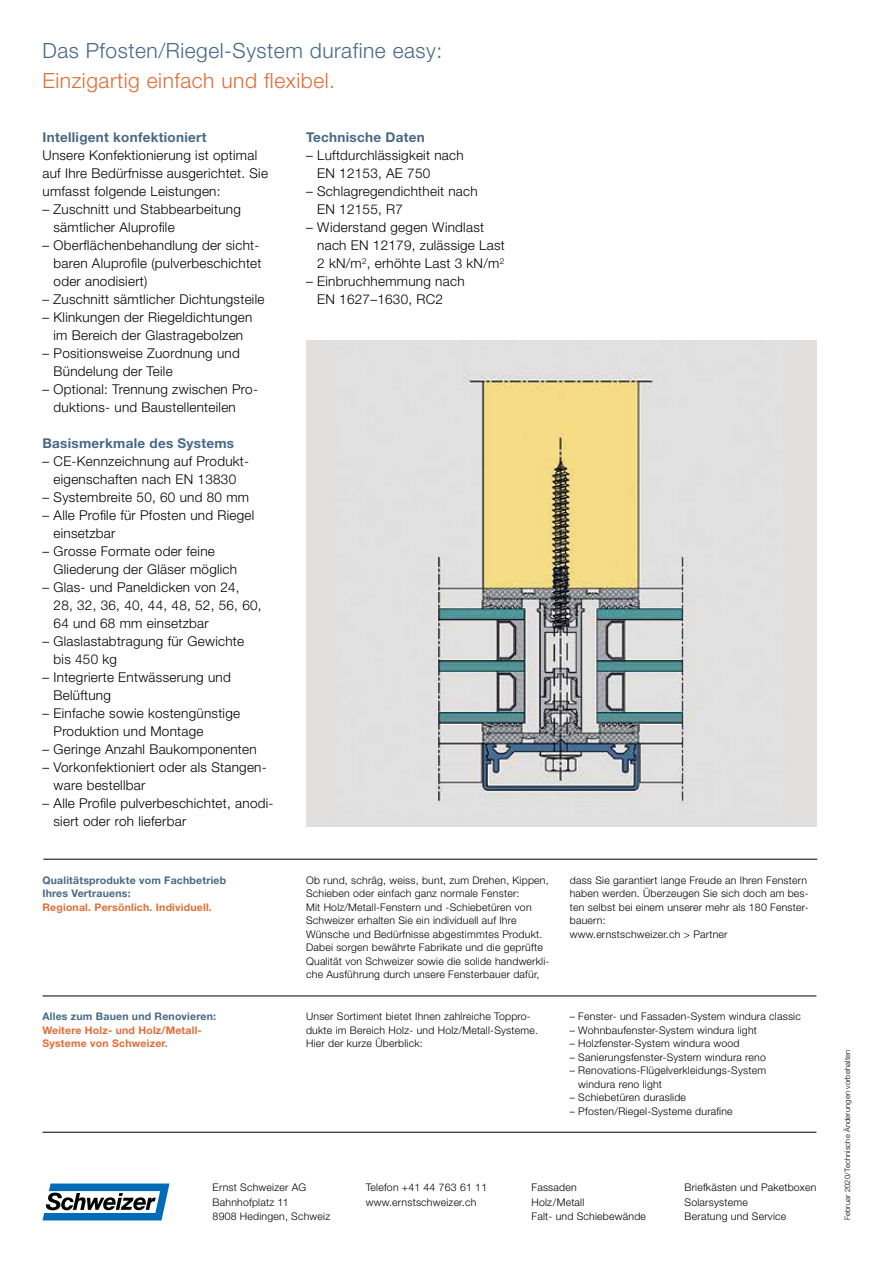
<style>
.page{position:relative;width:893px;height:1263px;background:#fff}
.page>*{position:absolute;margin:0;border:0;box-sizing:border-box;transform-origin:0 0}
.t1{font:300 21px "Helvetica Neue LT Std";letter-spacing:.025em;color:#476886}
.t2{font:300 21px "Helvetica Neue LT Std";letter-spacing:.025em;color:#df6d36}
.t3{font:300 13.5px/18px "Helvetica Neue LT Std";letter-spacing:.02em;color:#000}
.t4{font:700 13.5px "Helvetica Neue LT Std";letter-spacing:.02em;color:#476886}
.t5{font:300 10.5px/13.5px "Helvetica Neue LT Std";letter-spacing:.02em;color:#000}
.t6{font:700 10.5px/13.5px "Helvetica Neue LT Std";letter-spacing:.02em;color:#df6d36}
.t7{font:700 10.5px/13.5px "Helvetica Neue LT Std";letter-spacing:.02em;color:#476886}
.t8{font:300 7.5px "Helvetica Neue LT Std";letter-spacing:.02em;color:#000}
</style>
<div class="page">
<div style="left:306px;top:340px;width:510px;height:486px;background:#e2e0df"></div>
<img style="left:436px;top:373px;width:255px;height:432px">
<svg style="left:43px;top:1183px;width:126px;height:37px"></svg>
<hr style="left:43px;top:996px;width:773px;height:1px;background:#000">
<hr style="left:43px;top:1132px;width:773px;height:1px;background:#000">
<hr style="left:43px;top:859px;width:774px;height:1px;background:#000">
<h1 class="t1" style="left:43px;top:37px;width:401px">Das Pfosten/Riegel-System durafine easy:</h1>
<h1 class="t2" style="left:43px;top:67px;width:294px">Einzigartig einfach und flexibel.</h1>
<p class="t4" style="left:43px;top:129px;width:165px">Intelligent konfektioniert</p>
<p class="t3" style="left:43px;top:146px;width:227px">Unsere Konfektionierung ist optimal auf Ihre Bedürfnisse ausgerichtet. Sie umfasst folgende Leistungen:</p>
<p class="t3" style="left:54px;top:200px;width:189px;text-indent:-11px">– Zuschnitt und Stabbearbeitung sämtlicher Aluprofile</p>
<p class="t3" style="left:54px;top:236px;width:209px;text-indent:-11px">– Oberflächenbehandlung der sicht&shy;baren Aluprofile (pulverbeschichtet oder anodisiert)</p>
<p class="t3" style="left:43px;top:290px;width:223px">– Zuschnitt sämtlicher Dichtungsteile</p>
<p class="t3" style="left:43px;top:308px;width:211px;text-align:center">– Klinkungen der Riegeldichtungen im Bereich der Glastragebolzen</p>
<p class="t3" style="left:54px;top:344px;width:188px;text-indent:-11px">– Positionsweise Zuordnung und<br>Bündelung der Teile</p>
<p class="t3" style="left:54px;top:380px;width:206px;text-indent:-11px">– Optional: Trennung zwischen Pro&shy;duktions- und Baustellenteilen</p>
<p class="t4" style="left:43px;top:435px;width:193px">Basismerkmale des Systems</p>
<p class="t3" style="left:43px;top:452px;width:207px;text-align:center">– CE-Kennzeichnung auf Produkt&shy;eigenschaften nach EN 13830</p>
<p class="t3" style="left:43px;top:488px;width:208px">– Systembreite 50, 60 und 80 mm</p>
<p class="t3" style="left:54px;top:506px;width:202px;text-indent:-11px">– Alle Profile für Pfosten und Riegel einsetzbar</p>
<p class="t3" style="left:54px;top:542px;width:185px;text-indent:-11px">– Grosse Formate oder feine<br>Gliederung der Gläser möglich</p>
<p class="t3" style="left:54px;top:578px;width:210px;text-indent:-11px">– Glas- und Paneldicken von 24,<br>28, 32, 36, 40, 44, 48, 52, 56, 60,<br>64 und 68 mm einsetzbar</p>
<p class="t3" style="left:54px;top:632px;width:192px;text-indent:-11px">– Glaslastabtragung für Gewichte bis 450 kg</p>
<p class="t3" style="left:54px;top:668px;width:179px;text-indent:-11px">– Integrierte Entwässerung und<br>Belüftung</p>
<p class="t3" style="left:54px;top:704px;width:188px;text-indent:-11px">– Einfache sowie kostengünstige<br>Produktion und Montage</p>
<p class="t3" style="left:43px;top:740px;width:216px">– Geringe Anzahl Baukomponenten</p>
<p class="t3" style="left:54px;top:758px;width:215px;text-indent:-11px">– Vorkonfektioniert oder als Stangen&shy;ware bestellbar</p>
<p class="t3" style="left:54px;top:794px;width:222px;text-indent:-11px">– Alle Profile pulverbeschichtet, anodi&shy;siert oder roh lieferbar</p>
<p class="t4" style="left:306px;top:129px;width:120px">Technische Daten</p>
<p class="t3" style="left:317px;top:146px;width:148px;text-indent:-11px">– Luftdurchlässigkeit nach<br>EN 12153, AE 750</p>
<p class="t3" style="left:317px;top:182px;width:162px;text-indent:-11px">– Schlagregendichtheit nach<br>EN 12155, R7</p>
<p class="t3" style="left:317px;top:218px;width:189px;text-indent:-11px">– Widerstand gegen Windlast nach EN 12179, zulässige Last<br>2 kN/m<sup>2</sup>, erhöhte Last 3 kN/m<sup>2</sup></p>
<p class="t3" style="left:317px;top:272px;width:149px;text-indent:-11px">– Einbruchhemmung nach<br>EN 1627–1630, RC2</p>
<p class="t7" style="left:42px;top:873px;width:185px">Qualitätsprodukte vom Fachbetrieb<br>Ihres Vertrauens:</p>
<p class="t6" style="left:42px;top:900px;width:171px">Regional. Persönlich. Individuell.</p>
<p class="t5" style="left:306px;top:873px;width:245px">Ob rund, schräg, weiss, bunt, zum Drehen, Kippen, Schieben oder einfach ganz normale Fenster:<br>Mit Holz/Metall-Fenstern und -Schiebetüren von Schweizer erhalten Sie ein individuell auf Ihre Wünsche und Bedürfnisse abgestimmtes Produkt.<br>Dabei sorgen bewährte Fabrikate und die geprüfte Qualität von Schweizer sowie die solide handwerkli&shy;che Ausführung durch unsere Fensterbauer dafür,</p>
<p class="t5" style="left:570px;top:873px;width:240px">dass Sie garantiert lange Freude an Ihren Fenstern haben werden. Überzeugen Sie sich doch am bes&shy;ten selbst bei einem unserer mehr als 180 Fenster&shy;bauern:<br>www.ernstschweizer.ch &gt; Partner</p>
<p class="t7" style="left:42px;top:1009px;width:175px">Alles zum Bauen und Renovieren:</p>
<p class="t6" style="left:42px;top:1023px;width:161px">Weitere Holz- und Holz/Metall-<br>Systeme von Schweizer.</p>
<p class="t5" style="left:306px;top:1009px;width:233px">Unser Sortiment bietet Ihnen zahlreiche Toppro&shy;dukte im Bereich Holz- und Holz/Metall-Systeme.<br>Hier der kurze Überblick:</p>
<p class="t5" style="left:570px;top:1009px;width:233px">– Fenster- und Fassaden-System windura classic</p>
<p class="t5" style="left:570px;top:1023px;width:189px">– Wohnbaufenster-System windura light</p>
<p class="t5" style="left:570px;top:1036px;width:171px">– Holzfenster-System windura wood</p>
<p class="t5" style="left:570px;top:1050px;width:198px">– Sanierungsfenster-System windura reno</p>
<p class="t5" style="left:578px;top:1063px;width:189px;text-indent:-9px">– Renovations-Flügelverkleidungs-System windura reno light</p>
<p class="t5" style="left:570px;top:1090px;width:118px">– Schiebetüren duraslide</p>
<p class="t5" style="left:570px;top:1104px;width:165px">– Pfosten/Riegel-Systeme durafine</p>
<p class="t5" style="left:213px;top:1180px;width:119px;line-height:14.7px">Ernst Schweizer AG<br>Bahnhofplatz 11<br>8908 Hedingen, Schweiz</p>
<p class="t5" style="left:366px;top:1180px;width:123px;line-height:14.7px">Telefon +41 44 763 61 11 www.ernstschweizer.ch</p>
<p class="t5" style="left:531px;top:1180px;width:116px;line-height:14.7px">Fassaden<br>Holz/Metall<br>Falt- und Schiebewände</p>
<p class="t5" style="left:685px;top:1180px;width:133px;line-height:14.7px">Briefkästen und Paketboxen<br>Solarsysteme<br>Beratung und Service</p>
<p class="t8" style="left:843px;top:1220px;width:172px;rotate:-90deg">Februar 2020/Technische Änderungen vorbehalten</p>
</div>
